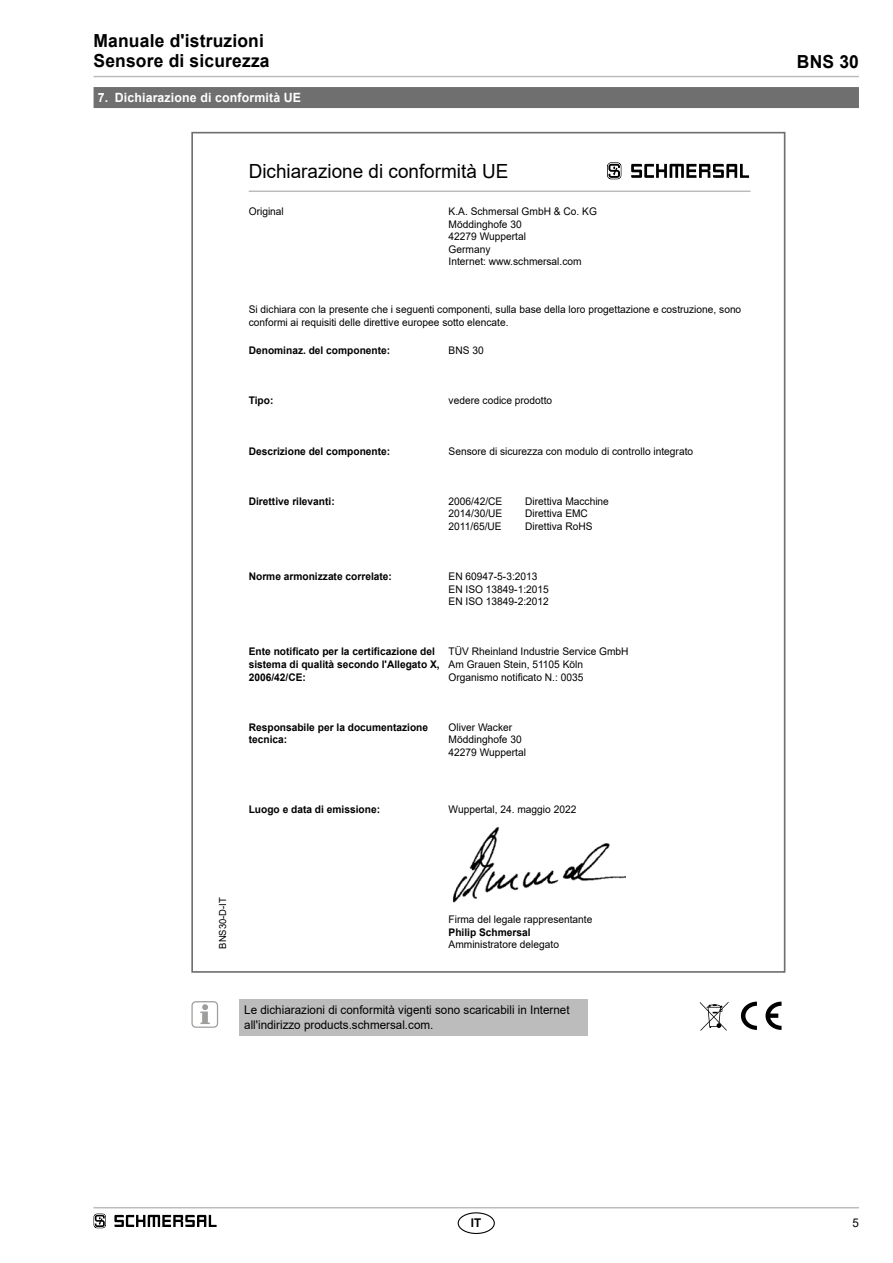
<style>
.page{position:relative;width:893px;height:1263px;background:#fff}
.page>*{position:absolute;margin:0;border:0;box-sizing:border-box;transform-origin:0 0}
.t1{font:19.5px "Arial";color:#000}
.t2{font:700 18px/20.2px "Arial";letter-spacing:.01em;color:#000}
.t3{font:700 12.75px "Arial";letter-spacing:.01em;color:#fff}
.t4{font:12px/15.1px "Arial";color:#000}
.t5{font:700 12px "Arial";color:#000}
.t6{font:10.5px/12.6px "Arial";color:#000}
.t7{font:700 10.5px/12.6px "Arial";color:#000}
.t8{font:9.75px "Arial";color:#000}
</style>
<div class="page">
<hr style="left:94px;top:1207px;width:765px;height:1px;background:#bcbcbc">
<hr style="left:94px;top:76px;width:765px;height:1px;background:#bcbcbc">
<div style="left:458px;top:1212px;width:37px;height:22px;border:1px solid #000;border-radius:50%"></div>
<svg style="left:741px;top:1002px;width:16px;height:28px"></svg>
<svg style="left:765px;top:1002px;width:16px;height:28px"></svg>
<div style="left:94px;top:87px;width:765px;height:21px;background:#706f6f"></div>
<svg style="left:700px;top:1002px;width:28px;height:29px"></svg>
<svg style="left:94px;top:1213px;width:12px;height:15px"></svg>
<svg style="left:114px;top:1215px;width:103px;height:12px"></svg>
<img style="left:452px;top:827px;width:174px;height:76px">
<hr style="left:249px;top:190px;width:501px;height:2px;background:#bcbcbc">
<svg style="left:607px;top:162px;width:14px;height:17px"></svg>
<svg style="left:631px;top:164px;width:118px;height:14px"></svg>
<div style="left:239px;top:999px;width:349px;height:37px;background:#bcbcbc"></div>
<svg style="left:200px;top:1004px;width:10px;height:20px"></svg>
<div style="left:191px;top:1001px;width:27px;height:27px;border:1px solid #9d9d9c;border-radius:4px"></div>
<h2 class="t2" style="left:94px;top:31px;width:178px">Manuale d'istruzioni<br>Sensore di sicurezza</h2>
<p class="t3" style="left:98px;top:89px;width:205px">7. Dichiarazione di conformità UE</p>
<h1 class="t1" style="left:249px;top:158px;width:261px">Dichiarazione di conformità UE</h1>
<p class="t6" style="left:249px;top:205px;width:37px">Original</p>
<p class="t6" style="left:449px;top:205px;width:150px">K.A. Schmersal GmbH &amp; Co. KG<br>Möddinghofe 30<br>42279 Wuppertal<br>Germany<br>Internet: www.schmersal.com</p>
<p class="t6" style="left:249px;top:303px;width:494px">Si dichiara con la presente che i seguenti componenti, sulla base della loro progettazione e costruzione, sono conformi ai requisiti delle direttive europee sotto elencate.</p>
<p class="t7" style="left:249px;top:344px;width:143px">Denominaz. del componente:</p>
<p class="t6" style="left:449px;top:344px;width:37px">BNS 30</p>
<p class="t7" style="left:249px;top:394px;width:26px">Tipo:</p>
<p class="t6" style="left:449px;top:394px;width:105px">vedere codice prodotto</p>
<p class="t7" style="left:249px;top:445px;width:143px">Descrizione del componente:</p>
<p class="t6" style="left:449px;top:444px;width:246px">Sensore di sicurezza con modulo di controllo integrato</p>
<p class="t7" style="left:249px;top:495px;width:88px">Direttive rilevanti:</p>
<p class="t6" style="left:449px;top:495px;width:55px;text-align:justify">2006/42/CE 2014/30/UE 2011/65/UE</p>
<p class="t6" style="left:525px;top:495px;width:85px">Direttiva Macchine<br>Direttiva EMC<br>Direttiva RoHS</p>
<p class="t7" style="left:249px;top:570px;width:145px">Norme armonizzate correlate:</p>
<p class="t6" style="left:449px;top:570px;width:102px">EN 60947-5-3:2013<br>EN ISO 13849-1:2015<br>EN ISO 13849-2:2012</p>
<p class="t7" style="left:249px;top:646px;width:192px">Ente notificato per la certificazione del sistema di qualità secondo l'Allegato X,<br>2006/42/CE:</p>
<p class="t6" style="left:449px;top:645px;width:181px">TÜV Rheinland Industrie Service GmbH<br>Am Grauen Stein, 51105 Köln<br>Organismo notificato N.: 0035</p>
<p class="t7" style="left:249px;top:721px;width:181px">Responsabile per la documentazione tecnica:</p>
<p class="t6" style="left:449px;top:721px;width:79px">Oliver Wacker<br>Möddinghofe 30<br>42279 Wuppertal</p>
<p class="t7" style="left:249px;top:804px;width:133px">Luogo e data di emissione:</p>
<p class="t6" style="left:449px;top:803px;width:129px">Wuppertal, 24. maggio 2022</p>
<p class="t8" style="left:216px;top:949px;width:53px;rotate:-90deg">BNS30-D-IT</p>
<p class="t6" style="left:449px;top:913px;width:145px">Firma del legale rappresentante</p>
<p class="t7" style="left:449px;top:926px;width:84px">Philip Schmersal</p>
<p class="t6" style="left:449px;top:938px;width:112px">Amministratore delegato</p>
<p class="t4" style="left:244px;top:1002px;width:327px">Le dichiarazioni di conformità vigenti sono scaricabili in Internet all'indirizzo products.schmersal.com.</p>
<h2 class="t2" style="left:797px;top:52px;width:64px">BNS 30</h2>
<p class="t5" style="left:471px;top:1214px;width:12px">IT</p>
<p class="t4" style="left:852px;top:1215px;width:8px">5</p>
</div>
